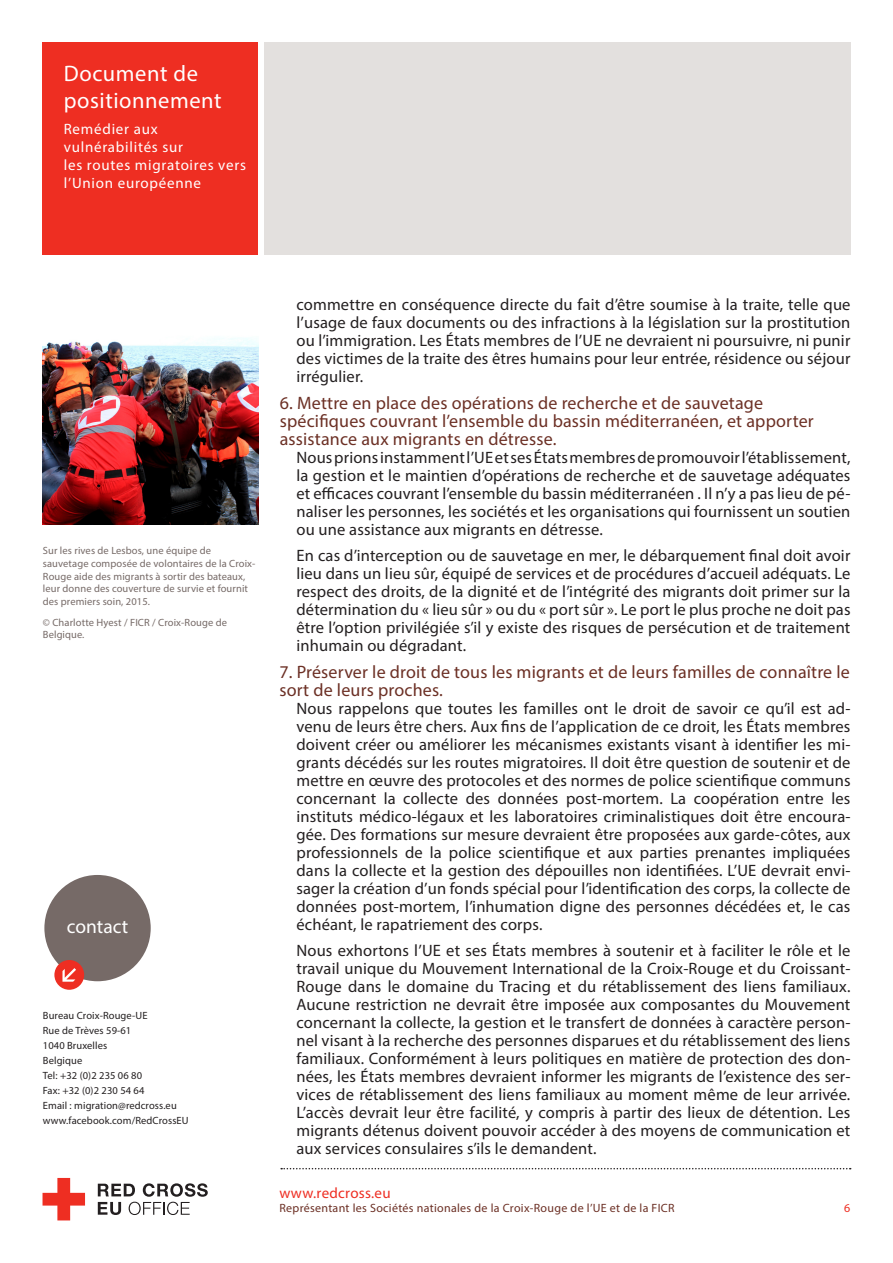
<style>
.page{position:relative;width:893px;height:1263px;background:#fff}
.page>*{position:absolute;margin:0;border:0;box-sizing:border-box;transform-origin:0 0}
.t1{font:22.5px/27px "Myriad Pro";letter-spacing:.025em;color:#fff}
.t2{font:19.5px "Myriad Pro";color:#fff}
.t3{font:18px/18px "Myriad Pro";letter-spacing:.01em;color:#6c3025}
.t4{font:16.5px/18px "Myriad Pro";letter-spacing:.01em;color:#231f20;text-align:justify}
.t5{font:15px/18px "Myriad Pro";letter-spacing:.05em;color:#fff}
.t6{font:15px "Myriad Pro";letter-spacing:.02em;color:#ee2e22}
.t7{font:12px "Myriad Pro";letter-spacing:.025em;color:#6c3025}
.t8{font:12px "Myriad Pro";color:#ee2e22}
.t9{font:10.5px/12.6px "Myriad Pro";letter-spacing:.01em;color:#766a67}
.t10{font:10.5px/15px "Myriad Pro";letter-spacing:.01em;color:#231f20}
</style>
<div class="page">
<svg style="left:281px;top:1168px;width:570px;height:1px"></svg>
<div style="left:43px;top:43px;width:215px;height:212px;background:#ee2e22"></div>
<div style="left:264px;top:43px;width:586px;height:212px;background:#e3e0de"></div>
<svg style="left:43px;top:1178px;width:42px;height:42px"></svg>
<svg style="left:98px;top:1183px;width:110px;height:32px"></svg>
<div style="left:44px;top:875px;width:107px;height:106px;background:#766a67;border-radius:50%"></div>
<div style="left:54px;top:960px;width:30px;height:30px;background:#ee2e22;border-radius:50%"></div>
<svg style="left:62px;top:968px;width:14px;height:14px"></svg>
<img style="left:43px;top:338px;width:216px;height:186px">
<h1 class="t1" style="left:64px;top:59px;width:159px">Document de positionnement</h1>
<p class="t5" style="left:64px;top:120px;width:184px">Remédier aux vulnérabilités sur<br>les routes migratoires vers l’Union européenne</p>
<p class="t9" style="left:43px;top:544px;width:214px">Sur les rives de Lesbos, une équipe de sauvetage composée de volontaires de la Croix-Rouge aide des migrants à sortir des bateaux, leur donne des couverture de survie et fournit des premiers soin, 2015.</p>
<p class="t9" style="left:43px;top:616px;width:186px">© Charlotte Hyest / FICR / Croix-Rouge de<br>Belgique.</p>
<p class="t2" style="left:67px;top:914px;width:63px">contact</p>
<p class="t10" style="left:43px;top:1008px;width:147px">Bureau Croix-Rouge-UE<br>Rue de Trèves 59-61<br>1040 Bruxelles<br>Belgique<br>Tel: +32 (0)2 235 06 80<br>Fax: +32 (0)2 230 54 64<br>Email : migration@redcross.eu www.facebook.com/RedCrossEU</p>
<p class="t4" style="left:296px;top:295px;width:556px">commettre en conséquence directe du fait d’être soumise à la traite, telle que l’usage de faux documents ou des infractions à la législation sur la prostitution ou l’immigration. Les États membres de l’UE ne devraient ni poursuivre, ni punir des victimes de la traite des êtres humains pour leur entrée, résidence ou séjour irrégulier.</p>
<p class="t3" style="left:280px;top:393px;width:535px">6. Mettre en place des opérations de recherche et de sauvetage spécifiques couvrant l’ensemble du bassin méditerranéen, et apporter assistance aux migrants en détresse.</p>
<p class="t4" style="left:296px;top:448px;width:556px">Nous prions instamment l’UE et ses États membres de promouvoir l’établissement, la gestion et le maintien d’opérations de recherche et de sauvetage adéquates et efficaces couvrant l’ensemble du bassin méditerranéen . Il n’y a pas lieu de pé&shy;naliser les personnes, les sociétés et les organisations qui fournissent un soutien ou une assistance aux migrants en détresse.</p>
<p class="t4" style="left:296px;top:546px;width:556px">En cas d’interception ou de sauvetage en mer, le débarquement final doit avoir lieu dans un lieu sûr, équipé de services et de procédures d’accueil adéquats. Le respect des droits, de la dignité et de l’intégrité des migrants doit primer sur la détermination du « lieu sûr » ou du « port sûr ». Le port le plus proche ne doit pas être l’option privilégiée s’il y existe des risques de persécution et de traitement inhumain ou dégradant.</p>
<p class="t3" style="left:279px;top:662px;width:572px">7. Préserver le droit de tous les migrants et de leurs familles de connaître le sort de leurs proches.</p>
<p class="t4" style="left:296px;top:699px;width:556px">Nous rappelons que toutes les familles ont le droit de savoir ce qu’il est ad&shy;venu de leurs être chers. Aux fins de l’application de ce droit, les États membres doivent créer ou améliorer les mécanismes existants visant à identifier les mi&shy;grants décédés sur les routes migratoires. Il doit être question de soutenir et de mettre en œuvre des protocoles et des normes de police scientifique communs concernant la collecte des données post-mortem. La coopération entre les instituts médico-légaux et les laboratoires criminalistiques doit être encoura&shy;gée. Des formations sur mesure devraient être proposées aux garde-côtes, aux professionnels de la police scientifique et aux parties prenantes impliquées dans la collecte et la gestion des dépouilles non identifiées. L’UE devrait envi&shy;sager la création d’un fonds spécial pour l’identification des corps, la collecte de données post-mortem, l’inhumation digne des personnes décédées et, le cas échéant, le rapatriement des corps.</p>
<p class="t4" style="left:296px;top:941px;width:555px">Nous exhortons l’UE et ses États membres à soutenir et à faciliter le rôle et le travail unique du Mouvement International de la Croix-Rouge et du Croissant-Rouge dans le domaine du Tracing et du rétablissement des liens familiaux.<br>Aucune restriction ne devrait être imposée aux composantes du Mouvement concernant la collecte, la gestion et le transfert de données à caractère person&shy;nel visant à la recherche des personnes disparues et du rétablissement des liens familiaux. Conformément à leurs politiques en matière de protection des don&shy;nées, les États membres devraient informer les migrants de l’existence des ser&shy;vices de rétablissement des liens familiaux au moment même de leur arrivée.<br>L’accès devrait leur être facilité, y compris à partir des lieux de détention. Les migrants détenus doivent pouvoir accéder à des moyens de communication et aux services consulaires s’ils le demandent.</p>
<p class="t6" style="left:279px;top:1183px;width:113px">www.redcross.eu</p>
<p class="t7" style="left:279px;top:1201px;width:397px">Représentant les Sociétés nationales de la Croix-Rouge de l’UE et de la FICR</p>
<p class="t8" style="left:844px;top:1200px;width:8px">6</p>
</div>
